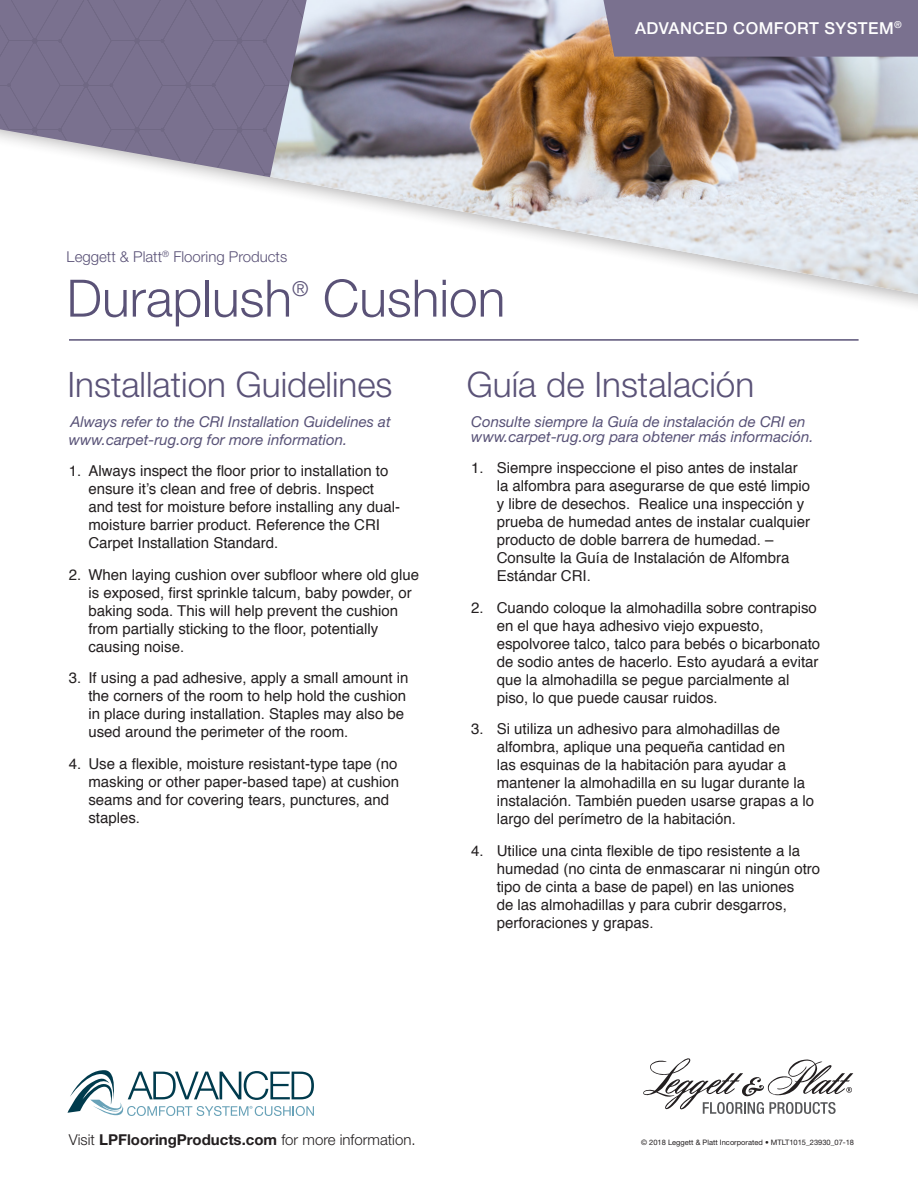
<style>
.page{position:relative;width:918px;height:1188px;background:#fff}
.page>*{position:absolute;margin:0;border:0;box-sizing:border-box;transform-origin:0 0}
.t1{font:300 51.6px "Helvetica Neue";color:#5a5277}
.t2{font:300 35.1px "Helvetica Neue";color:#5a5277}
.t3{font:300 20.55px "Helvetica Neue";color:#5a5277}
.t4{font:500 16.5px "Helvetica Neue";letter-spacing:.03em;color:#fff}
.t5{font:15px/18px "Helvetica";color:#231f20}
.t6{font:italic 15px/18px "Helvetica Neue";color:#585277}
.t7{font:300 15px "Helvetica Neue";color:#231f20}
.t8{font:300 15px "Helvetica Neue";color:#5a5277}
.t9{font:7.5px "Helvetica Neue";color:#231f20}
.s1{font-weight:700}
</style>
<div class="page">
<hr style="left:69px;top:339px;width:790px;height:2px;background:#5a5277">
<svg style="left:68px;top:1070px;width:246px;height:46px"></svg>
<img style="left:251px;top:0;width:667px;height:294px">
<div style="left:603px;top:0;width:315px;height:57px;background:#7a718f"></div>
<svg style="left:0;top:0;width:325px;height:177px;background:#8c869e"></svg>
<svg style="left:643px;top:1058px;width:210px;height:56px"></svg>
<p class="t8" style="left:67px;top:248px;width:222px">Leggett &amp; Platt<sup>®</sup> Flooring Products</p>
<p class="t1" style="left:67px;top:267px;width:227px">Duraplush</p>
<p class="t3" style="left:292px;top:276px;width:18px">®</p>
<p class="t1" style="left:323px;top:267px;width:184px">Cushion</p>
<p class="t4" style="left:635px;top:18px;width:268px">ADVANCED COMFORT SYSTEM<sup>®</sup></p>
<p class="t2" style="left:68px;top:363px;width:326px">Installation Guidelines</p>
<p class="t6" style="left:69px;top:412px;width:323px">Always refer to the CRI Installation Guidelines at www.carpet-rug.org for more information.</p>
<p class="t5" style="left:88px;top:462px;width:313px;text-indent:-20px">1. Always inspect the floor prior to installation to ensure it’s clean and free of debris. Inspect and test for moisture before installing any dual&shy;moisture barrier product. Reference the CRI Carpet Installation Standard.</p>
<p class="t5" style="left:88px;top:566px;width:332px;text-indent:-20px">2. When laying cushion over subfloor where old glue is exposed, first sprinkle talcum, baby powder, or baking soda. This will help prevent the cushion from partially sticking to the floor, potentially causing noise.</p>
<p class="t5" style="left:88px;top:669px;width:322px;text-indent:-20px">3. If using a pad adhesive, apply a small amount in the corners of the room to help hold the cushion in place during installation. Staples may also be used around the perimeter of the room.</p>
<p class="t5" style="left:88px;top:755px;width:312px;text-indent:-20px">4. Use a flexible, moisture resistant-type tape (no masking or other paper-based tape) at cushion seams and for covering tears, punctures, and staples.</p>
<p class="t2" style="left:467px;top:363px;width:289px">Guía de Instalación</p>
<p class="t6" style="left:471px;top:412px;width:336px">Consulte siempre la Guía de instalación de CRI en</p>
<p class="t6" style="left:471px;top:427px;width:344px">www.carpet-rug.org para obtener más información.</p>
<p class="t5" style="left:497px;top:459px;width:315px;text-indent:-26px">1. Siempre inspeccione el piso antes de instalar la alfombra para asegurarse de que esté limpio y libre de desechos. Realice una inspección y prueba de humedad antes de instalar cualquier producto de doble barrera de humedad. – Consulte la Guía de Instalación de Alfombra Estándar CRI.</p>
<p class="t5" style="left:497px;top:599px;width:325px;text-indent:-26px">2. Cuando coloque la almohadilla sobre contrapiso en el que haya adhesivo viejo expuesto, espolvoree talco, talco para bebés o bicarbonato de sodio antes de hacerlo. Esto ayudará a evitar que la almohadilla se pegue parcialmente al piso, lo que puede causar ruidos.</p>
<p class="t5" style="left:497px;top:720px;width:319px;text-indent:-26px">3. Si utiliza un adhesivo para almohadillas de alfombra, aplique una pequeña cantidad en<br>las esquinas de la habitación para ayudar a mantener la almohadilla en su lugar durante la instalación. También pueden usarse grapas a lo largo del perímetro de la habitación.</p>
<p class="t5" style="left:497px;top:842px;width:325px;text-indent:-26px">4. Utilice una cinta flexible de tipo resistente a la humedad (no cinta de enmascarar ni ningún otro tipo de cinta a base de papel) en las uniones<br>de las almohadillas y para cubrir desgarros, perforaciones y grapas.</p>
<p class="t7" style="left:69px;top:1131px;width:348px">Visit <span class="s1">LPFlooringProducts.com</span> for more information.</p>
<p class="t9" style="left:641px;top:1138px;width:214px">© 2018 Leggett &amp; Platt Incorporated • MTLT1015_23930_07-18</p>
</div>
